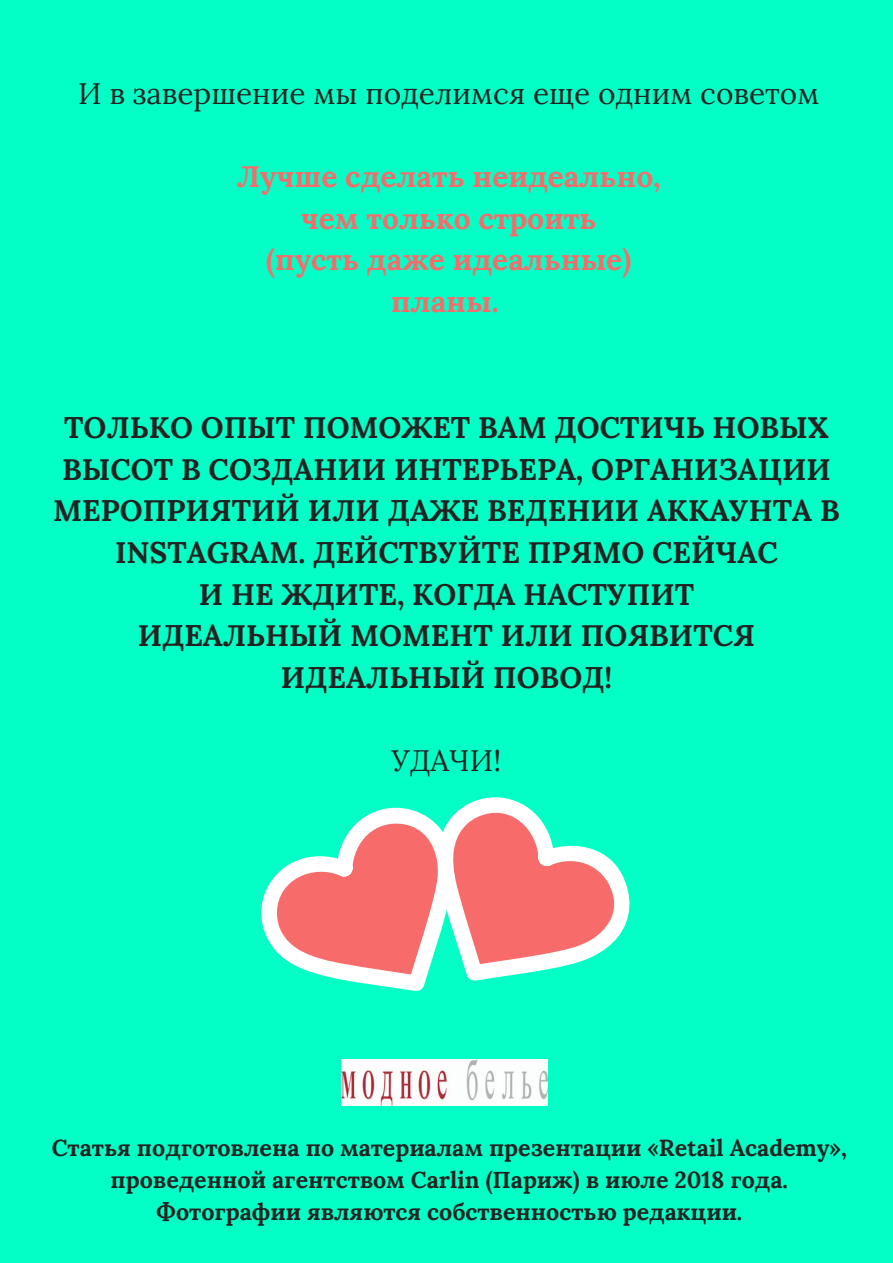
<style>
.page{position:relative;width:893px;height:1263px;background:#04ffc6}
.page>*{position:absolute;margin:0;border:0;box-sizing:border-box;transform-origin:0 0}
.t1{font:700 29.85px/41.7px "Lora";color:#222;text-align:center}
.t2{font:700 29.85px/41.7px "Lora";color:#f76b6b;text-align:center}
.t3{font:29.85px "Lora";color:#222}
.t4{font:700 23.25px/31.5px "Lora";color:#222;text-align:center}
</style>
<div class="page">
<svg style="left:261px;top:797px;width:368px;height:194px"></svg>
<img style="left:341px;top:1060px;width:206px;height:46px">
<p class="t3" style="left:78px;top:74px;width:743px">И в завершение мы поделимся еще одним советом</p>
<p class="t2" style="left:237px;top:155px;width:425px">Лучше сделать неидеально, чем только строить<br>(пусть даже идеальные) планы.</p>
<p class="t1" style="left:53px;top:406px;width:788px">ТОЛЬКО ОПЫТ ПОМОЖЕТ ВАМ ДОСТИЧЬ НОВЫХ<br>ВЫСОТ В СОЗДАНИИ ИНТЕРЬЕРА, ОРГАНИЗАЦИИ<br>МЕРОПРИЯТИЙ ИЛИ ДАЖЕ ВЕДЕНИИ АККАУНТА В<br>INSTAGRAM. ДЕЙСТВУЙТЕ ПРЯМО СЕЙЧАС<br>И НЕ ЖДИТЕ, КОГДА НАСТУПИТ<br>ИДЕАЛЬНЫЙ МОМЕНТ ИЛИ ПОЯВИТСЯ<br>ИДЕАЛЬНЫЙ ПОВОД!</p>
<p class="t3" style="left:392px;top:741px;width:111px">УДАЧИ!</p>
<p class="t4" style="left:52px;top:1132px;width:797px">Статья подготовлена по материалам презентации «Retail Academy», проведенной агентством Carlin (Париж) в июле 2018 года.<br>Фотографии являются собственностью редакции.</p>
</div>
